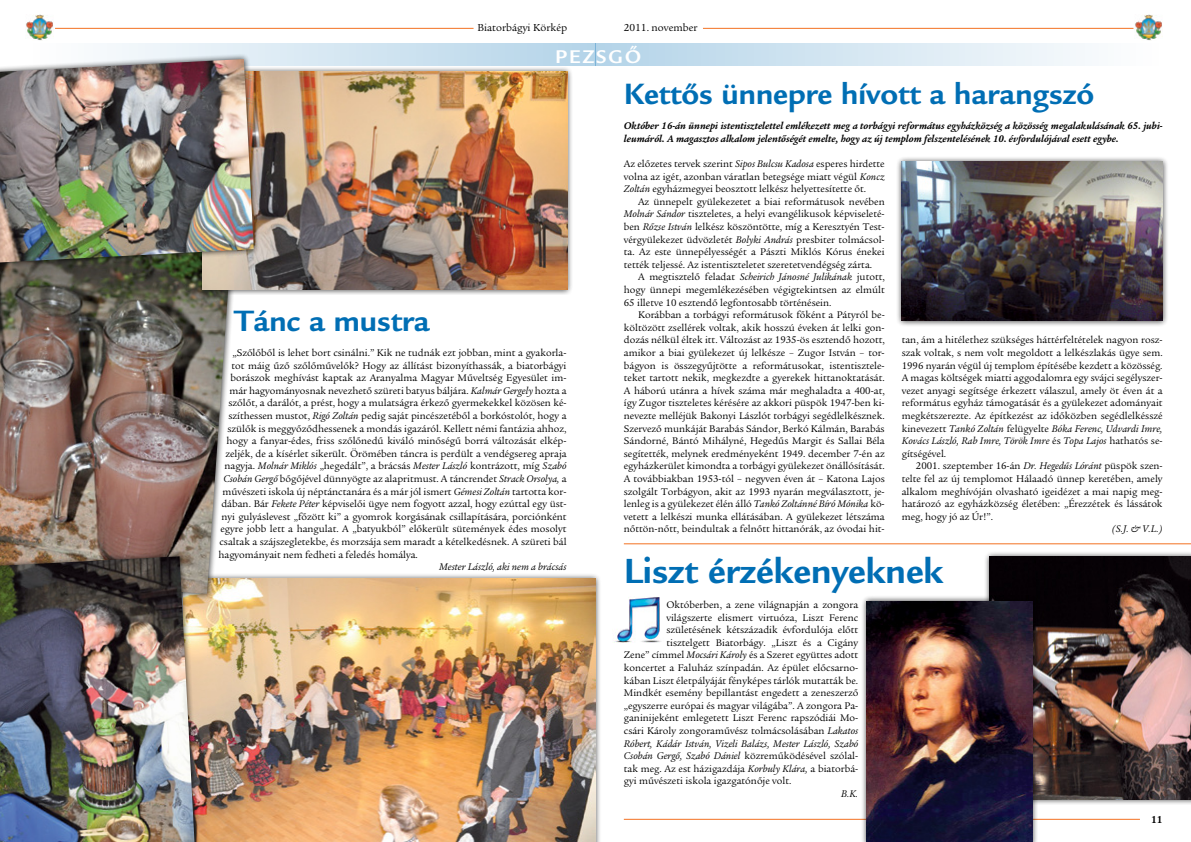
<style>
.page{position:relative;width:1191px;height:842px;background:#fff}
.page>*{position:absolute;margin:0;border:0;box-sizing:border-box;transform-origin:0 0}
.t1{font:700 38px "ITC Legacy Sans";color:#006eb4}
.t2{font:700 32px "ITC Legacy Sans";color:#006eb4}
.t3{font:700 20px "ITC Legacy Sans";color:#fff}
.t4{font:11px "ITC Legacy Serif";color:#000}
.t5{font:700 11px "ITC Legacy Serif";color:#000}
.t6{font:10.5px/12.6px "ITC Legacy Serif";color:#000;text-align:justify}
.t7{font:italic 700 10.5px/12.6px "ITC Legacy Serif";color:#000}
.t8{font:italic 10.5px "ITC Legacy Serif";color:#000}
.s1{font-style:italic}
.s2{font-style:normal}
</style>
<div class="page">
<hr style="left:55px;top:28px;width:418px;height:1px;background:#f37121">
<hr style="left:703px;top:28px;width:430px;height:1px;background:#f37121">
<hr style="left:624px;top:819px;width:516px;height:1px;background:#f37121">
<img style="left:26px;top:15px;width:28px;height:25px">
<img style="left:1135px;top:15px;width:27px;height:25px">
<div style="left:595px;top:43px;width:567px;height:23px;background:linear-gradient(to right,#b3d3e8,#fffefe)"></div>
<div style="left:28px;top:43px;width:567px;height:23px;background:linear-gradient(to right,#fff,#b4d4e8)"></div>
<div style="left:983px;top:550px;width:208px;height:255px;background:#000;opacity:.75"></div>
<img style="left:989px;top:556px;width:202px;height:243px">
<hr style="left:624px;top:543px;width:567px;height:1px;background:#f37121">
<div style="left:178px;top:572px;width:424px;height:270px;background:#000;opacity:.75"></div>
<img style="left:200px;top:578px;width:395px;height:264px">
<div style="left:895px;top:156px;width:273px;height:171px;background:#000;opacity:.75"></div>
<img style="left:901px;top:162px;width:261px;height:158px">
<div style="left:861px;top:595px;width:177px;height:247px;background:#000;opacity:.75"></div>
<img style="left:866px;top:601px;width:166px;height:241px">
<img style="left:614px;top:596px;width:47px;height:46px">
<img style="left:0;top:270px;width:232px;height:324px">
<div style="left:0;top:550px;width:200px;height:292px;background:#000;opacity:.75"></div>
<img style="left:0;top:556px;width:194px;height:286px">
<div style="left:196px;top:66px;width:377px;height:229px;background:#000;opacity:.75"></div>
<img style="left:202px;top:71px;width:365px;height:218px">
<div style="left:0;top:53px;width:260px;height:217px;background:#000;opacity:.75"></div>
<img style="left:0;top:59px;width:254px;height:203px">
<p class="t4" style="left:477px;top:22px;width:91px">Biatorbágyi Körkép</p>
<p class="t4" style="left:624px;top:22px;width:75px">2011. november</p>
<h3 class="t3" style="left:555px;top:45px;width:14px">Pezs</h3>
<h3 class="t3" style="left:608px;top:45px;width:29px">gő</h3>
<h2 class="t2" style="left:234px;top:302px;width:197px">Tánc a mustra</h2>
<p class="t6" style="left:232px;top:346px;width:335px">„Szőlőből is lehet bort csinálni.” Kik ne tudnák ezt jobban, mint a gyakorla-</p>
<p class="t6" style="left:231px;top:359px;width:336px">tot máig űző szőlőművelők? Hogy az állítást bizonyíthassák, a biatorbágyi</p>
<p class="t6" style="left:230px;top:372px;width:337px">borászok meghívást kaptak az Aranyalma Magyar Műveltség Egyesület im-</p>
<p class="t6" style="left:229px;top:384px;width:339px">már hagyományosnak nevezhető szüreti batyus báljára. <span class="s1">Kalmár Gergely</span> hozta a</p>
<p class="t6" style="left:228px;top:397px;width:340px">szőlőt, a darálót, a prést, hogy a mulatságra érkező gyermekekkel közösen ké-</p>
<p class="t6" style="left:228px;top:409px;width:340px">szíthessen mustot, <span class="s1">Rigó Zoltán</span> pedig saját pincészetéből a borkóstolót, hogy a</p>
<p class="t6" style="left:227px;top:422px;width:341px">szülők is meggyőződhessenek a mondás igazáról. Kellett némi fantázia ahhoz,</p>
<p class="t6" style="left:226px;top:435px;width:341px">hogy a fanyar-édes, friss szőlőnedű kiváló minőségű borrá változását elkép-</p>
<p class="t6" style="left:225px;top:447px;width:343px">zeljék, de a kísérlet sikerült. Örömében táncra is perdült a vendégsereg apraja</p>
<p class="t6" style="left:224px;top:460px;width:343px">nagyja. <span class="s1">Molnár Miklós</span> „hegedált”, a brácsás <span class="s1">Mester László</span> kontrázott, míg <span class="s1">Szabó</span></p>
<p class="t6" style="left:223px;top:472px;width:344px"><span class="s1">Csobán Gergő</span> bőgőjével dünnyögte az alapritmust. A táncrendet <span class="s1">Strack Orsolya,</span> a</p>
<p class="t6" style="left:222px;top:485px;width:346px">művészeti iskola új néptánctanára és a már jól ismert <span class="s1">Gémesi Zoltán</span> tartotta kor-</p>
<p class="t6" style="left:221px;top:498px;width:347px">dában. Bár <span class="s1">Fekete Péter</span> képviselői ügye nem fogyott azzal, hogy ezúttal egy üst-</p>
<p class="t6" style="left:221px;top:510px;width:346px">nyi gulyáslevest „főzött ki” a gyomrok korgásának csillapítására, porciónként</p>
<p class="t6" style="left:220px;top:523px;width:348px">egyre jobb lett a hangulat. A „batyukból” előkerült sütemények édes mosolyt</p>
<p class="t6" style="left:219px;top:535px;width:349px">csaltak a szájszegletekbe, és morzsája sem maradt a kételkedésnek. A szüreti bál</p>
<p class="t6" style="left:218px;top:548px;width:201px">hagyományait nem fedheti a feledés homálya.</p>
<p class="t8" style="left:439px;top:561px;width:129px">Mester László, aki nem a brácsás</p>
<h2 class="t2" style="left:624px;top:75px;width:472px">Kettős ünnepre hívott a harangszó</h2>
<p class="t7" style="left:624px;top:120px;width:540px">Október 16-án ünnepi istentisztelettel emlékezett meg a torbágyi református egyházközség a közösség megalakulásának 65. jubi&shy;leumáról. A magasztos alkalom jelentőségét emelte, hogy az új templom felszentelésének 10. évfordulójával esett egybe.</p>
<p class="t6" style="left:624px;top:157px;width:262px">Az előzetes tervek szerint <span class="s1">Sipos Bulcsu Kadosa</span> esperes hirdette volna az igét, azonban váratlan betegsége miatt végül <span class="s1">Koncz Zoltán</span> egyházmegyei beosztott lelkész helyettesítette őt.</p>
<p class="t6" style="left:624px;top:195px;width:262px;text-indent:14px">Az ünnepelt gyülekezetet a biai reformátusok nevében <span class="s1">Molnár Sándor</span> tiszteletes, a helyi evangélikusok képviseleté&shy;ben <span class="s1">Rőzse István</span> lelkész köszöntötte, míg a Keresztyén Test&shy;vérgyülekezet üdvözletét <span class="s1">Bolyki András</span> presbiter tolmácsol&shy;ta. Az este ünnepélyességét a Pászti Miklós Kórus énekei tették teljessé. Az istentiszteletet szeretetvendégség zárta.</p>
<p class="t6" style="left:624px;top:271px;width:262px;text-indent:14px">A megtisztelő feladat <span class="s1">Scheirich Jánosné Julikának</span> jutott, hogy ünnepi megemlékezésében végigtekintsen az elmúlt 65 illetve 10 esztendő legfontosabb történésein.</p>
<p class="t6" style="left:624px;top:309px;width:262px;text-indent:14px">Korábban a torbágyi reformátusok főként a Pátyról be&shy;költözött zsellérek voltak, akik hosszú éveken át lelki gon&shy;dozás nélkül éltek itt. Változást az 1935-ös esztendő hozott, amikor a biai gyülekezet új lelkésze – Zugor István – tor&shy;bágyon is összegyűjtötte a reformátusokat, istentisztele&shy;teket tartott nekik, megkezdte a gyerekek hittanoktatását.<br>A háború utánra a hívek száma már meghaladta a 400-at, így Zugor tiszteletes kérésére az akkori püspök 1947-ben ki&shy;nevezte melléjük Bakonyi Lászlót torbágyi segédlelkésznek.<br>Szervező munkáját Barabás Sándor, Berkó Kálmán, Barabás Sándorné, Bántó Mihályné, Hegedűs Margit és Sallai Béla segítették, melynek eredményeként 1949. december 7-én az egyházkerület kimondta a torbágyi gyülekezet önállósítását.<br>A továbbiakban 1953-tól – negyven éven át – Katona Lajos szolgált Torbágyon, akit az 1993 nyarán megválasztott, je&shy;lenleg is a gyülekezet élén álló <span class="s1">Tankó Zoltánné Bíró Mónika</span> kö&shy;vetett a lelkészi munka ellátásában. A gyülekezet létszáma nőttön-nőtt, beindultak a felnőtt hittanórák, az óvodai hit-</p>
<p class="t6" style="left:901px;top:334px;width:262px">tan, ám a hitélethez szükséges háttérfeltételek nagyon ros - szak voltak, s nem volt megoldott a lelkészlakás ügye sem.<br>1996 nyarán végül új templom építésébe kezdett a közösség.<br>A magas költségek miatti aggodalomra egy svájci segélyszer&shy;vezet anyagi segítsége érkezett válaszul, amely öt éven át a református egyház támogatását és a gyülekezet adományait megkétszerezte. Az építkezést az időközben segédlelkésszé kinevezett <span class="s1">Tankó Zoltán</span> felügyelte <span class="s1">Bóka Ferenc, Udvardi Imre, Kovács László, Rab Imre, Török Imre</span> és <span class="s1">Topa Lajos</span> hathatós se&shy;gítségével.</p>
<p class="t6" style="left:901px;top:460px;width:262px;text-indent:14px">2001. szeptember 16-án <span class="s1">Dr. Hegedűs Lóránt</span> püspök szen&shy;telte fel az új templomot Hálaadó ünnep keretében, amely alkalom meghívóján olvasható igeidézet a mai napig meg&shy;határozó az egyházközség életében: „Érezzétek és lássátok meg, hogy jó az Úr!”.</p>
<p class="t8" style="left:1112px;top:523px;width:52px">(S.J. &amp; V.L.)</p>
<h1 class="t1" style="left:624px;top:549px;width:321px">Liszt érzékenyeknek</h1>
<p class="t6" style="left:666px;top:598px;width:193px">Októberben, a zene világnapján a zongora</p>
<p class="t6" style="left:666px;top:611px;width:193px">világszerte elismert virtuóza, Liszt Ferenc</p>
<p class="t6" style="left:666px;top:624px;width:193px">születésének kétszázadik évfordulója előtt</p>
<p class="t6" style="left:666px;top:636px;width:193px">tisztelgett Biatorbágy. „Liszt és a Cigány</p>
<p class="t6" style="left:624px;top:649px;width:236px">Zene” címmel <span class="s1">Mocsári Károly</span> és a Szeret együttes adott</p>
<p class="t6" style="left:624px;top:661px;width:236px">koncertet a Faluház színpadán. Az épület előcsarno-</p>
<p class="t6" style="left:624px;top:674px;width:236px">kában Liszt életpályáját fényképes tárlók mutatták be.</p>
<p class="t6" style="left:624px;top:687px;width:236px">Mindkét esemény bepillantást engedett a zeneszerző</p>
<p class="t6" style="left:624px;top:699px;width:236px">„egyszerre európai és magyar világába”. A zongora Pa-</p>
<p class="t6" style="left:624px;top:712px;width:236px">ganinijeként emlegetett Liszt Ferenc rapszódiái Mo-</p>
<p class="t6" style="left:624px;top:724px;width:236px">csári Károly zongoraművész tolmácsolásában <span class="s1">Lakatos</span></p>
<p class="t8" style="left:624px;top:737px;width:236px">Róbert, Kádár István, Vizeli Balázs, Mester László, Szabó</p>
<p class="t8" style="left:624px;top:750px;width:236px">Csobán Gergő, Szabó Dániel <span class="s2">közreműködésével szólal-</span></p>
<p class="t6" style="left:624px;top:762px;width:236px">tak meg. Az est házigazdája <span class="s1">Korbuly Klára,</span> a biatorbá-</p>
<p class="t6" style="left:624px;top:775px;width:169px">gyi művészeti iskola igazgatónője volt.</p>
<p class="t8" style="left:841px;top:788px;width:19px">B.K.</p>
<p class="t5" style="left:1151px;top:813px;width:13px">11</p>
</div>
